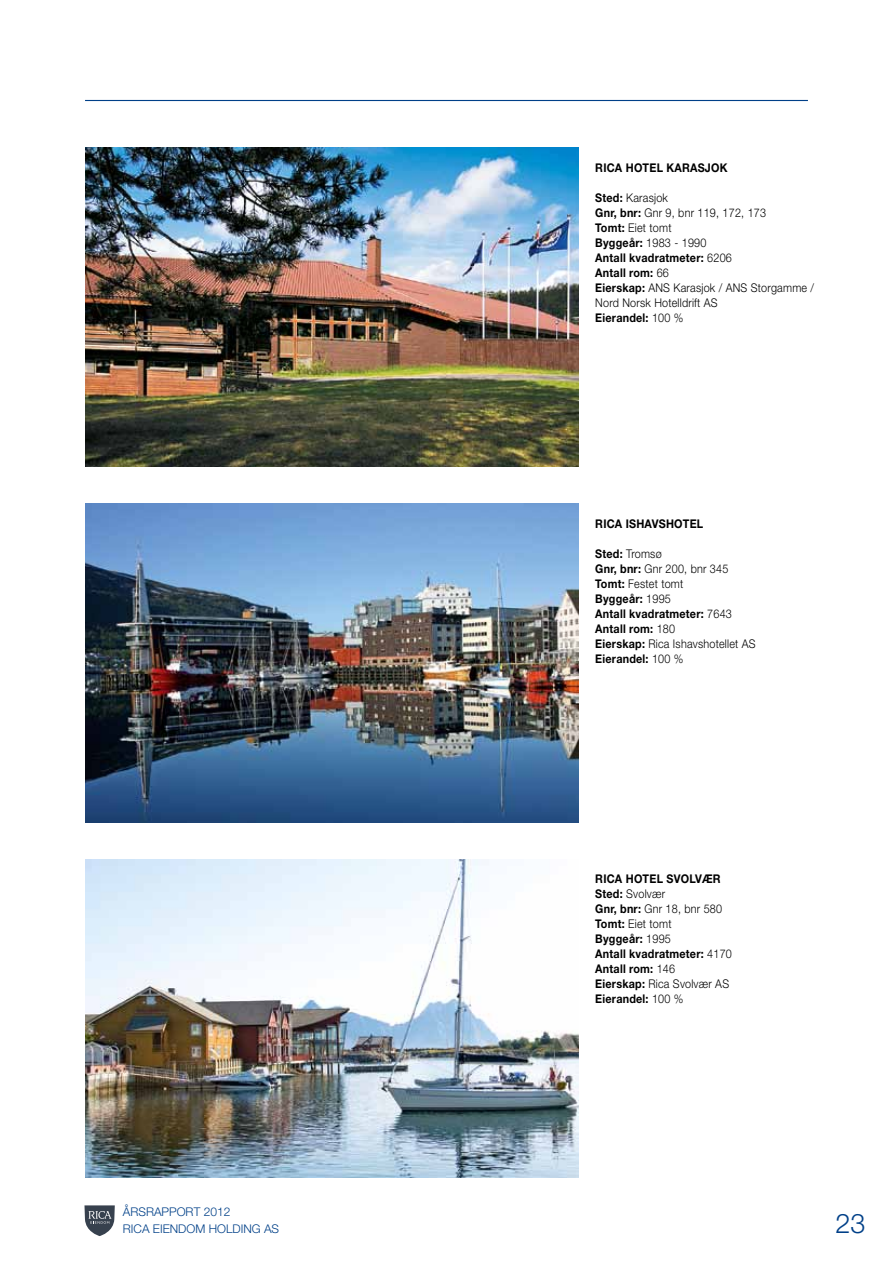
<style>
.page{position:relative;width:893px;height:1263px;background:#fff}
.page>*{position:absolute;margin:0;border:0;box-sizing:border-box;transform-origin:0 0}
.t1{font:300 27px "Helvetica Neue";color:#004088}
.t2{font:700 12px/15px "Helvetica Neue";letter-spacing:.02em;color:#000;scale:.9 1}
.t3{font:300 12px/15px "Helvetica Neue";letter-spacing:.02em;color:#000;scale:.9 1}
.t4{font:300 12px/16.5px "Helvetica Neue";color:#004088}
.s1{font-weight:300}
.s2{font-weight:700}
</style>
<div class="page">
<hr style="left:85px;top:100px;width:723px;height:1px;background:#004088">
<svg style="left:84px;top:1205px;width:31px;height:31px"></svg>
<img style="left:85px;top:147px;width:493px;height:319px">
<img style="left:85px;top:503px;width:493px;height:319px">
<img style="left:85px;top:859px;width:493px;height:319px">
<p class="t4" style="left:123px;top:1203px;width:150px">Årsrapport 2012<br>Rica Eiendom Holding AS</p>
<p class="t2" style="left:595px;top:160px;width:148px">RICA HOTEL KARASJOK</p>
<p class="t2" style="left:595px;top:190px;width:191px">Sted: <span class="s1">Karasjok<br></span>Gnr, bnr: <span class="s1">Gnr 9, bnr 119, 172, 173<br></span>Tomt: <span class="s1">Eiet tomt<br></span>Byggeår: <span class="s1">1983 - 1990<br></span>Antall kvadratmeter: <span class="s1">6206<br></span>Antall rom: <span class="s1">66<br></span>Eierskap: <span class="s1">ANS</span></p>
<p class="t3" style="left:674px;top:280px;width:67px">Karasjok / ANS</p>
<p class="t3" style="left:751px;top:280px;width:72px">Storgamme /</p>
<p class="t3" style="left:595px;top:295px;width:130px">Nord Norsk Hotelldrift AS<br><span class="s2">Eierandel:</span> 100 %</p>
<p class="t2" style="left:595px;top:515px;width:121px">RICA ISHAVSHOTEL</p>
<p class="t2" style="left:595px;top:545px;width:172px">Sted: <span class="s1">Tromsø<br></span>Gnr, bnr: <span class="s1">Gnr 200, bnr 345<br></span>Tomt: <span class="s1">Festet tomt<br></span>Byggeår: <span class="s1">1995<br></span>Antall kvadratmeter: <span class="s1">7643<br></span>Antall rom: <span class="s1">180<br></span>Eierskap: <span class="s1">Rica Ishavshotellet AS<br></span>Eierandel: <span class="s1">100 %</span></p>
<p class="t2" style="left:595px;top:871px;width:153px">RICA HOTEL SVOLVÆR<br>Sted: <span class="s1">Svolvær<br></span>Gnr, bnr: <span class="s1">Gnr 18, bnr 580<br></span>Tomt: <span class="s1">Eiet tomt<br></span>Byggeår: <span class="s1">1995<br></span>Antall kvadratmeter: <span class="s1">4170<br></span>Antall rom: <span class="s1">146<br></span>Eierskap: <span class="s1">Rica Svolvær AS<br></span>Eierandel: <span class="s1">100 %</span></p>
<h1 class="t1" style="left:835px;top:1207px;width:32px">23</h1>
</div>
